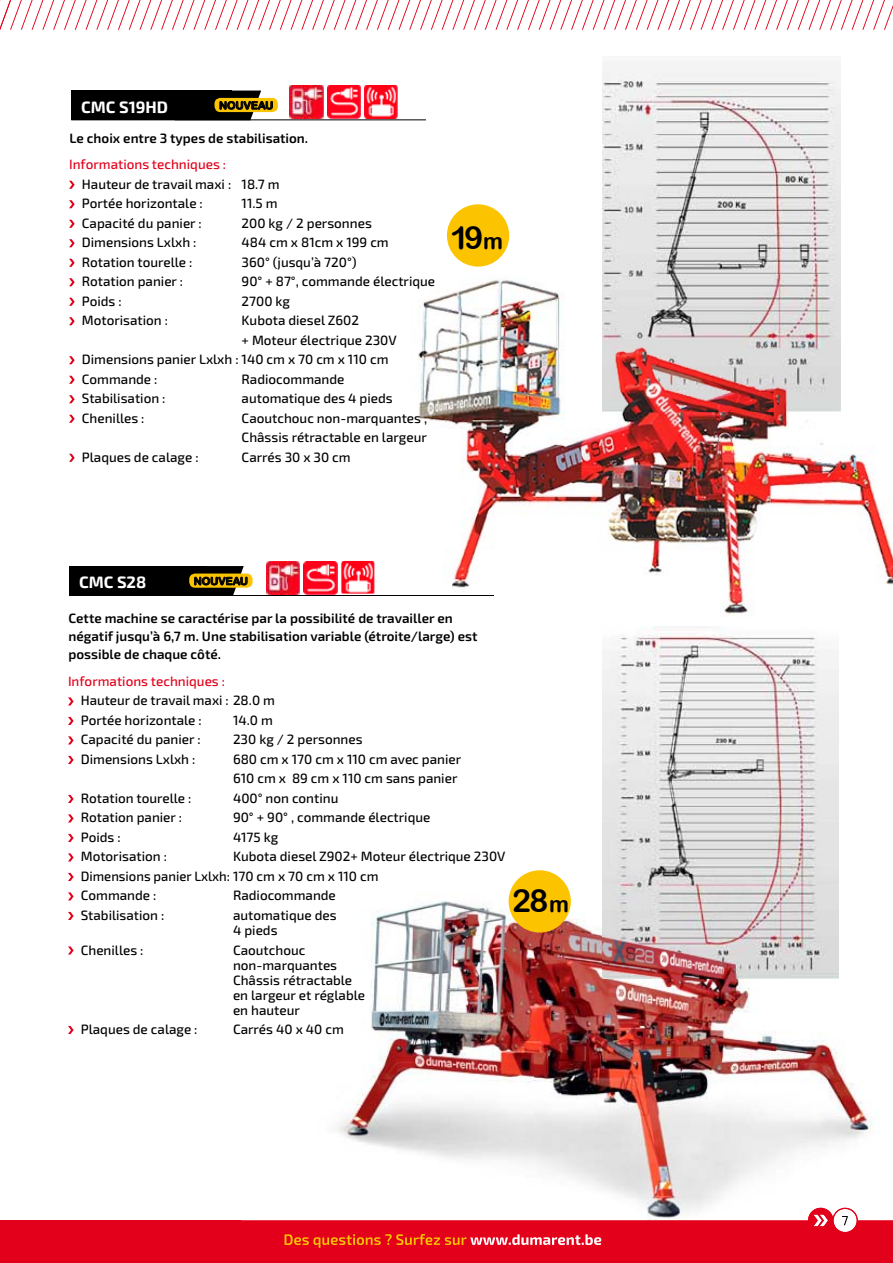
<style>
.page{position:relative;width:893px;height:1263px;background:#fff}
.page>*{position:absolute;margin:0;border:0;box-sizing:border-box;transform-origin:0 0}
.t1{font:31.8px "Arial Rounded MT Bold";color:#000}
.t2{font:700 16.5px "Exo 2.0";color:#fff}
.t3{font:500 13.5px/19.5px "Exo 2.0";color:#000}
.t4{font:600 13.5px/18px "Exo 2.0";color:#000}
.t5{font:500 13.5px "Exo 2.0";color:#e2001a}
.t6{font:10.65px "Arial Rounded MT Bold";color:#000}
.s1{font-size:22.5px}
</style>
<div class="page">
<svg style="left:0;top:0;width:893px;height:30px"></svg>
<div style="left:0;top:1220px;width:893px;height:43px;background:#e2001a"></div>
<img style="left:603px;top:62px;width:238px;height:212px">
<img style="left:603px;top:627px;width:235px;height:180px">
<img style="left:418px;top:274px;width:475px;height:342px">
<div style="left:447px;top:204px;width:62px;height:63px;background:#fcc400;border-radius:50%"></div>
<img style="left:241px;top:807px;width:652px;height:438px">
<img style="left:808px;top:1208px;width:6px;height:25px">
<svg style="left:814px;top:1208px;width:44px;height:25px"></svg>
<img style="left:285px;top:1234px;width:182px;height:14px">
<img style="left:470px;top:1234px;width:132px;height:11px">
<div style="left:69px;top:566px;width:138px;height:30px;background:#000"></div>
<hr style="left:69px;top:595px;width:425px;height:1px;background:#000">
<svg style="left:68px;top:697px;width:6px;height:8px"></svg>
<svg style="left:68px;top:717px;width:6px;height:8px"></svg>
<svg style="left:68px;top:736px;width:6px;height:8px"></svg>
<svg style="left:68px;top:756px;width:6px;height:8px"></svg>
<svg style="left:68px;top:795px;width:6px;height:8px"></svg>
<svg style="left:68px;top:814px;width:6px;height:8px"></svg>
<svg style="left:68px;top:834px;width:6px;height:8px"></svg>
<svg style="left:68px;top:853px;width:6px;height:8px"></svg>
<svg style="left:68px;top:873px;width:6px;height:8px"></svg>
<svg style="left:68px;top:892px;width:6px;height:8px"></svg>
<svg style="left:68px;top:912px;width:6px;height:8px"></svg>
<svg style="left:68px;top:946px;width:6px;height:8px"></svg>
<svg style="left:68px;top:1026px;width:6px;height:8px"></svg>
<svg style="left:69px;top:181px;width:6px;height:8px"></svg>
<svg style="left:69px;top:200px;width:6px;height:8px"></svg>
<svg style="left:69px;top:220px;width:6px;height:8px"></svg>
<svg style="left:69px;top:239px;width:6px;height:8px"></svg>
<svg style="left:69px;top:259px;width:6px;height:8px"></svg>
<svg style="left:69px;top:278px;width:6px;height:8px"></svg>
<svg style="left:69px;top:298px;width:6px;height:8px"></svg>
<svg style="left:69px;top:317px;width:6px;height:8px"></svg>
<svg style="left:69px;top:356px;width:6px;height:8px"></svg>
<svg style="left:69px;top:376px;width:6px;height:8px"></svg>
<svg style="left:69px;top:395px;width:6px;height:8px"></svg>
<svg style="left:69px;top:415px;width:6px;height:8px"></svg>
<svg style="left:69px;top:454px;width:6px;height:8px"></svg>
<img style="left:290px;top:85px;width:33px;height:33px">
<img style="left:327px;top:85px;width:34px;height:33px">
<img style="left:365px;top:85px;width:33px;height:33px">
<img style="left:341px;top:561px;width:34px;height:33px">
<img style="left:266px;top:561px;width:34px;height:33px">
<img style="left:304px;top:561px;width:33px;height:33px">
<div style="left:71px;top:91px;width:161px;height:29px;background:#000"></div>
<hr style="left:71px;top:119px;width:355px;height:1px;background:#000">
<div style="left:214px;top:98px;width:64px;height:14px;background:#fcc400;border-radius:6px"></div>
<svg style="left:214px;top:91px;width:59px;height:29px"></svg>
<div style="left:509px;top:870px;width:62px;height:62px;background:#fcc400;border-radius:50%"></div>
<div style="left:189px;top:573px;width:64px;height:15px;background:#fcc400;border-radius:6px"></div>
<svg style="left:189px;top:566px;width:59px;height:29px"></svg>
<p class="t2" style="left:81px;top:97px;width:88px">CMC S19HD</p>
<p class="t6" style="left:219px;top:99px;width:56px">NOUVEAU</p>
<p class="t4" style="left:69px;top:129px;width:240px">Le choix entre 3 types de stabilisation.</p>
<p class="t5" style="left:69px;top:157px;width:159px">informations techniques :</p>
<p class="t3" style="left:82px;top:175px;width:199px">hauteur de travail maxi : 18.7 m portée horizontale :</p>
<p class="t3" style="left:242px;top:194px;width:38px">11.5 m</p>
<p class="t3" style="left:82px;top:214px;width:121px">capacité du panier :</p>
<p class="t3" style="left:242px;top:214px;width:132px">200 kg / 2 personnes</p>
<p class="t3" style="left:82px;top:233px;width:116px">dimensions lxlxh :</p>
<p class="t3" style="left:242px;top:233px;width:149px">484 cm x 81cm x 199 cm</p>
<p class="t3" style="left:82px;top:253px;width:112px">rotation tourelle :</p>
<p class="t3" style="left:242px;top:253px;width:117px">360° (jusqu’à 720°)</p>
<p class="t3" style="left:82px;top:272px;width:103px">rotation panier :</p>
<p class="t3" style="left:242px;top:272px;width:195px">90° + 87°, commande électrique</p>
<p class="t3" style="left:82px;top:292px;width:41px">poids :</p>
<p class="t3" style="left:242px;top:292px;width:50px">2700 kg</p>
<p class="t3" style="left:82px;top:311px;width:88px">motorisation :</p>
<p class="t3" style="left:242px;top:311px;width:119px">Kubota diesel Z602</p>
<p class="t3" style="left:242px;top:331px;width:157px">+ moteur électrique 230V</p>
<p class="t3" style="left:82px;top:350px;width:308px">dimensions panier lxlxh : 140 cm x 70 cm x 110 cm</p>
<p class="t3" style="left:82px;top:370px;width:77px">commande :</p>
<p class="t3" style="left:242px;top:370px;width:104px">radiocommande</p>
<p class="t3" style="left:82px;top:389px;width:85px">stabilisation :</p>
<p class="t3" style="left:242px;top:389px;width:153px">automatique des 4 pieds</p>
<p class="t3" style="left:82px;top:409px;width:64px">chenilles :</p>
<p class="t3" style="left:242px;top:409px;width:187px">caoutchouc non-marquantes , châssis rétractable en largeur</p>
<p class="t3" style="left:82px;top:448px;width:118px">plaques de calage :</p>
<p class="t3" style="left:242px;top:448px;width:111px">carrés 30 x 30 cm</p>
<h1 class="t1" style="left:450px;top:219px;width:54px">19<span class="s1">M</span></h1>
<p class="t2" style="left:79px;top:572px;width:69px">CMC S28</p>
<p class="t6" style="left:194px;top:575px;width:56px">NOUVEAU</p>
<p class="t4" style="left:68px;top:609px;width:411px">Cette machine se caractérise par la possibilité de travailler en négatif jusqu’à 6,7 m. Une stabilisation variable (étroite/large) est possible de chaque côté.</p>
<p class="t5" style="left:68px;top:673px;width:159px">informations techniques :</p>
<p class="t3" style="left:81px;top:691px;width:196px">hauteur de travail maxi : 28.0 m portée horizontale :</p>
<p class="t3" style="left:233px;top:711px;width:41px">14.0 m</p>
<p class="t3" style="left:81px;top:730px;width:121px">capacité du panier :</p>
<p class="t3" style="left:233px;top:730px;width:131px">230 kg / 2 personnes</p>
<p class="t3" style="left:81px;top:750px;width:116px">dimensions lxlxh :</p>
<p class="t3" style="left:233px;top:750px;width:230px">680 cm x 170 cm x 110 cm avec panier<br>610 cm x 89 cm x 110 cm sans panier</p>
<p class="t3" style="left:81px;top:789px;width:112px">rotation tourelle :</p>
<p class="t3" style="left:233px;top:789px;width:107px">400° non continu</p>
<p class="t3" style="left:81px;top:808px;width:103px">rotation panier :</p>
<p class="t3" style="left:233px;top:808px;width:199px">90° + 90° , commande électrique</p>
<p class="t3" style="left:81px;top:828px;width:41px">poids :</p>
<p class="t3" style="left:233px;top:828px;width:47px">4175 kg</p>
<p class="t3" style="left:81px;top:847px;width:88px">motorisation :</p>
<p class="t3" style="left:81px;top:847px;width:426px;text-indent:152px">Kubota diesel Z902+ moteur électrique 230V dimensions panier lxlxh: 170 cm x 70 cm x 110 cm<br>commande :</p>
<p class="t3" style="left:233px;top:886px;width:104px">radiocommande</p>
<p class="t3" style="left:81px;top:906px;width:85px">stabilisation :</p>
<p class="t3" style="left:233px;top:908px;width:105px;line-height:15px">automatique des<br>4 pieds</p>
<p class="t3" style="left:81px;top:940px;width:64px">chenilles :</p>
<p class="t3" style="left:233px;top:942px;width:134px;line-height:15px">caoutchouc non-marquantes châssis rétractable en largeur et réglable en hauteur</p>
<p class="t3" style="left:81px;top:1020px;width:118px">plaques de calage :</p>
<p class="t3" style="left:233px;top:1020px;width:112px">carrés 40 x 40 cm</p>
<h1 class="t1" style="left:512px;top:882px;width:58px">28<span class="s1">M</span></h1>
</div>
